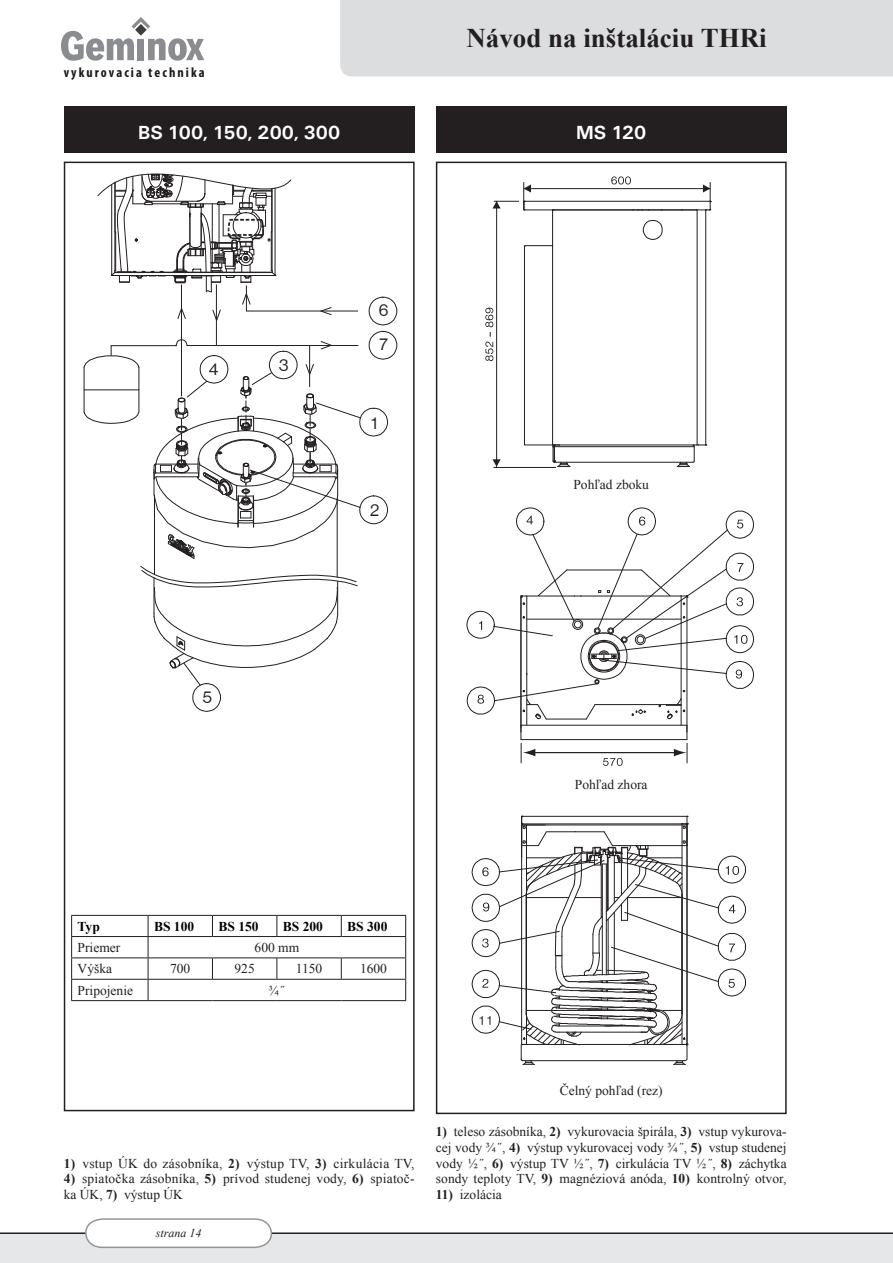
<style>
.page{position:relative;width:893px;height:1263px;background:#fff}
.page>*{position:absolute;margin:0;border:0;box-sizing:border-box;transform-origin:0 0}
.t1{font:700 27px "Times New Roman";color:#231f20}
.t2{font:700 19.5px "Unitus TEE";color:#fff}
.t3{font:18px/34.5px "Nimbus San D";color:#231f20}
.t4{font:700 condensed 13.8px "Myriad Pro";letter-spacing:.15em;color:#1a1a1a}
.t5{font:13.5px/15.8px "Times New Roman";letter-spacing:.005em;color:#231f20}
.t6{font:700 13.5px "Times New Roman";color:#000}
.t7{font:italic 12px "Times New Roman";color:#231f20}
.s1{font-weight:700}
</style>
<div class="page">
<hr style="left:337px;top:499px;width:1px;height:78px;background:#231f20">
<hr style="left:154px;top:495px;width:1px;height:79px;background:#231f20">
<svg style="left:140px;top:565px;width:218px;height:147px"></svg>
<svg style="left:84px;top:174px;width:313px;height:385px"></svg>
<hr style="left:309px;top:346px;width:1px;height:41px;background:#231f20">
<svg style="left:643px;top:220px;width:19px;height:20px"></svg>
<hr style="left:705px;top:210px;width:1px;height:235px;background:#231f20">
<hr style="left:697px;top:210px;width:1px;height:235px;background:#231f20">
<hr style="left:552px;top:210px;width:1px;height:36px;background:#231f20">
<hr style="left:552px;top:246px;width:1px;height:199px;background:#231f20">
<hr style="left:524px;top:246px;width:1px;height:199px;background:#231f20">
<hr style="left:524px;top:201px;width:186px;height:1px;background:#231f20">
<hr style="left:553px;top:210px;width:143px;height:1px;background:#231f20">
<svg style="left:524px;top:245px;width:28px;height:2px"></svg>
<hr style="left:554px;top:445px;width:139px;height:1px;background:#231f20">
<hr style="left:553px;top:446px;width:141px;height:1px;background:#231f20">
<hr style="left:496px;top:201px;width:1px;height:265px;background:#231f20">
<svg style="left:493px;top:459px;width:8px;height:7px"></svg>
<hr style="left:554px;top:462px;width:139px;height:1px;background:#231f20">
<svg style="left:677px;top:444px;width:30px;height:23px"></svg>
<svg style="left:525px;top:444px;width:45px;height:23px"></svg>
<hr style="left:524px;top:188px;width:186px;height:1px;background:#231f20">
<svg style="left:493px;top:182px;width:61px;height:29px"></svg>
<svg style="left:696px;top:182px;width:15px;height:29px"></svg>
<svg style="left:611px;top:176px;width:20px;height:8px"></svg>
<svg style="left:485px;top:308px;width:8px;height:53px"></svg>
<hr style="left:494px;top:467px;width:62px;height:1px;background:#231f20">
<hr style="left:681px;top:596px;width:1px;height:129px;background:#231f20">
<hr style="left:687px;top:596px;width:1px;height:136px;background:#231f20">
<hr style="left:521px;top:596px;width:1px;height:136px;background:#231f20">
<hr style="left:526px;top:596px;width:1px;height:129px;background:#231f20">
<hr style="left:521px;top:725px;width:166px;height:1px;background:#231f20">
<hr style="left:521px;top:739px;width:166px;height:1px;background:#231f20">
<hr style="left:546px;top:719px;width:40px;height:1px;background:#231f20">
<svg style="left:467px;top:507px;width:287px;height:212px"></svg>
<hr style="left:533px;top:752px;width:143px;height:1px;background:#231f20">
<svg style="left:674px;top:725px;width:14px;height:38px"></svg>
<svg style="left:521px;top:725px;width:14px;height:38px"></svg>
<svg style="left:603px;top:758px;width:20px;height:8px"></svg>
<svg style="left:472px;top:815px;width:274px;height:250px"></svg>
<div style="left:0;top:1233px;width:893px;height:30px;background:#e6e7e9"></div>
<hr style="left:0;top:1232px;width:893px;height:2px;background:#231f20">
<svg style="left:84px;top:1218px;width:189px;height:30px"></svg>
<svg style="left:61px;top:17px;width:143px;height:44px"></svg>
<div style="left:340px;top:0;width:553px;height:77px;background:#dcdddf"></div>
<div style="left:64px;top:106px;width:351px;height:47px;background:#231f20"></div>
<div style="left:436px;top:106px;width:351px;height:47px;background:#231f20"></div>
<div style="left:64px;top:162px;width:351px;height:949px;border:2px solid #231f20"></div>
<div style="left:436px;top:162px;width:351px;height:952px;border:2px solid #231f20"></div>
<hr style="left:71px;top:915px;width:77px;height:1px;background:#231f20">
<hr style="left:148px;top:915px;width:64px;height:1px;background:#231f20">
<hr style="left:212px;top:915px;width:65px;height:1px;background:#231f20">
<svg style="left:212px;top:916px;width:1px;height:20px"></svg>
<hr style="left:277px;top:915px;width:64px;height:1px;background:#231f20">
<svg style="left:276px;top:916px;width:1px;height:20px"></svg>
<hr style="left:341px;top:915px;width:65px;height:1px;background:#231f20">
<svg style="left:341px;top:916px;width:1px;height:20px"></svg>
<hr style="left:71px;top:936px;width:77px;height:1px;background:#231f20">
<hr style="left:148px;top:936px;width:64px;height:1px;background:#231f20">
<hr style="left:212px;top:936px;width:65px;height:1px;background:#231f20">
<hr style="left:277px;top:936px;width:64px;height:1px;background:#231f20">
<hr style="left:341px;top:936px;width:65px;height:1px;background:#231f20">
<hr style="left:71px;top:957px;width:77px;height:1px;background:#231f20">
<hr style="left:148px;top:957px;width:64px;height:1px;background:#231f20">
<hr style="left:212px;top:957px;width:65px;height:1px;background:#231f20">
<svg style="left:212px;top:958px;width:1px;height:21px"></svg>
<hr style="left:277px;top:957px;width:64px;height:1px;background:#231f20">
<svg style="left:276px;top:958px;width:1px;height:21px"></svg>
<hr style="left:341px;top:957px;width:65px;height:1px;background:#231f20">
<svg style="left:341px;top:958px;width:1px;height:21px"></svg>
<hr style="left:71px;top:979px;width:77px;height:1px;background:#231f20">
<svg style="left:71px;top:916px;width:1px;height:84px"></svg>
<hr style="left:148px;top:979px;width:64px;height:1px;background:#231f20">
<svg style="left:148px;top:916px;width:1px;height:84px"></svg>
<hr style="left:212px;top:979px;width:65px;height:1px;background:#231f20">
<hr style="left:277px;top:979px;width:64px;height:1px;background:#231f20">
<hr style="left:341px;top:979px;width:65px;height:1px;background:#231f20">
<svg style="left:405px;top:916px;width:1px;height:84px"></svg>
<hr style="left:71px;top:1000px;width:77px;height:1px;background:#231f20">
<hr style="left:148px;top:1000px;width:64px;height:1px;background:#231f20">
<hr style="left:212px;top:1000px;width:65px;height:1px;background:#231f20">
<hr style="left:277px;top:1000px;width:64px;height:1px;background:#231f20">
<hr style="left:341px;top:1000px;width:65px;height:1px;background:#231f20">
<p class="t4" style="left:64px;top:64px;width:142px">vykurovacia technika</p>
<h1 class="t1" style="left:466px;top:20px;width:302px">Návod na inštaláciu THRi</h1>
<h2 class="t2" style="left:138px;top:121px;width:204px">BS 100, 150, 200, 300</h2>
<h2 class="t2" style="left:576px;top:121px;width:11px">MS</h2>
<h2 class="t2" style="left:611px;top:121px;width:37px">120</h2>
<h3 class="t3" style="left:208px;top:352px;width:12px">4</h3>
<h3 class="t3" style="left:279px;top:348px;width:12px">3</h3>
<h3 class="t3" style="left:378px;top:293px;width:12px">6<br>7</h3>
<h3 class="t3" style="left:370px;top:406px;width:12px">1</h3>
<h3 class="t3" style="left:370px;top:492px;width:12px">2</h3>
<p class="t5" style="left:573px;top:477px;width:77px">Pohľad zboku</p>
<h3 class="t3" style="left:202px;top:680px;width:12px">5</h3>
<p class="t5" style="left:575px;top:776px;width:74px">Pohľad zhora</p>
<p class="t6" style="left:78px;top:917px;width:24px">Typ</p>
<p class="t6" style="left:154px;top:917px;width:42px">BS 100</p>
<p class="t6" style="left:218px;top:917px;width:42px">BS 150</p>
<p class="t6" style="left:283px;top:917px;width:42px">BS 200</p>
<p class="t6" style="left:347px;top:917px;width:42px">BS 300</p>
<p class="t5" style="left:78px;top:939px;width:44px">Priemer</p>
<p class="t5" style="left:255px;top:939px;width:46px">600 mm</p>
<p class="t5" style="left:78px;top:961px;width:36px">Výška</p>
<p class="t5" style="left:170px;top:961px;width:22px">700</p>
<p class="t5" style="left:235px;top:961px;width:22px">925</p>
<p class="t5" style="left:296px;top:961px;width:28px">1150</p>
<p class="t5" style="left:360px;top:961px;width:28px">1600</p>
<p class="t5" style="left:78px;top:982px;width:57px">Pripojenie</p>
<p class="t5" style="left:269px;top:982px;width:18px">¾˝</p>
<p class="t5" style="left:64px;top:1155px;width:352px"><span class="s1">1)</span> vstup ÚK do zásobníka, <span class="s1">2)</span> výstup TV, <span class="s1">3)</span> cirkulácia TV,</p>
<p class="t5" style="left:64px;top:1171px;width:352px"><span class="s1">4)</span> spiatočka zásobníka, <span class="s1">5)</span> prívod studenej vody, <span class="s1">6)</span> spiatoč‑ ka ÚK, <span class="s1">7)</span> výstup ÚK</p>
<p class="t7" style="left:156px;top:1225px;width:47px">strana 14</p>
<p class="t5" style="left:560px;top:1082px;width:104px">Čelný pohľad (rez)</p>
<p class="t5" style="left:436px;top:1123px;width:352px;text-align:justify"><span class="s1">1)</span> teleso zásobníka, <span class="s1">2)</span> vykurovacia špirála, <span class="s1">3)</span> vstup vykurova‑ cej vody ¾˝, <span class="s1">4)</span> výstup vykurovacej vody ¾˝, <span class="s1">5)</span> vstup studenej vody ½˝, <span class="s1">6)</span> výstup TV ½˝, <span class="s1">7)</span> cirkulácia TV ½˝, <span class="s1">8)</span> záchytka sondy teploty TV, <span class="s1">9)</span> magnéziová anóda, <span class="s1">10)</span> kontrolný otvor,</p>
<p class="t5" style="left:436px;top:1186px;width:67px"><span class="s1">11)</span> izolácia</p>
</div>
